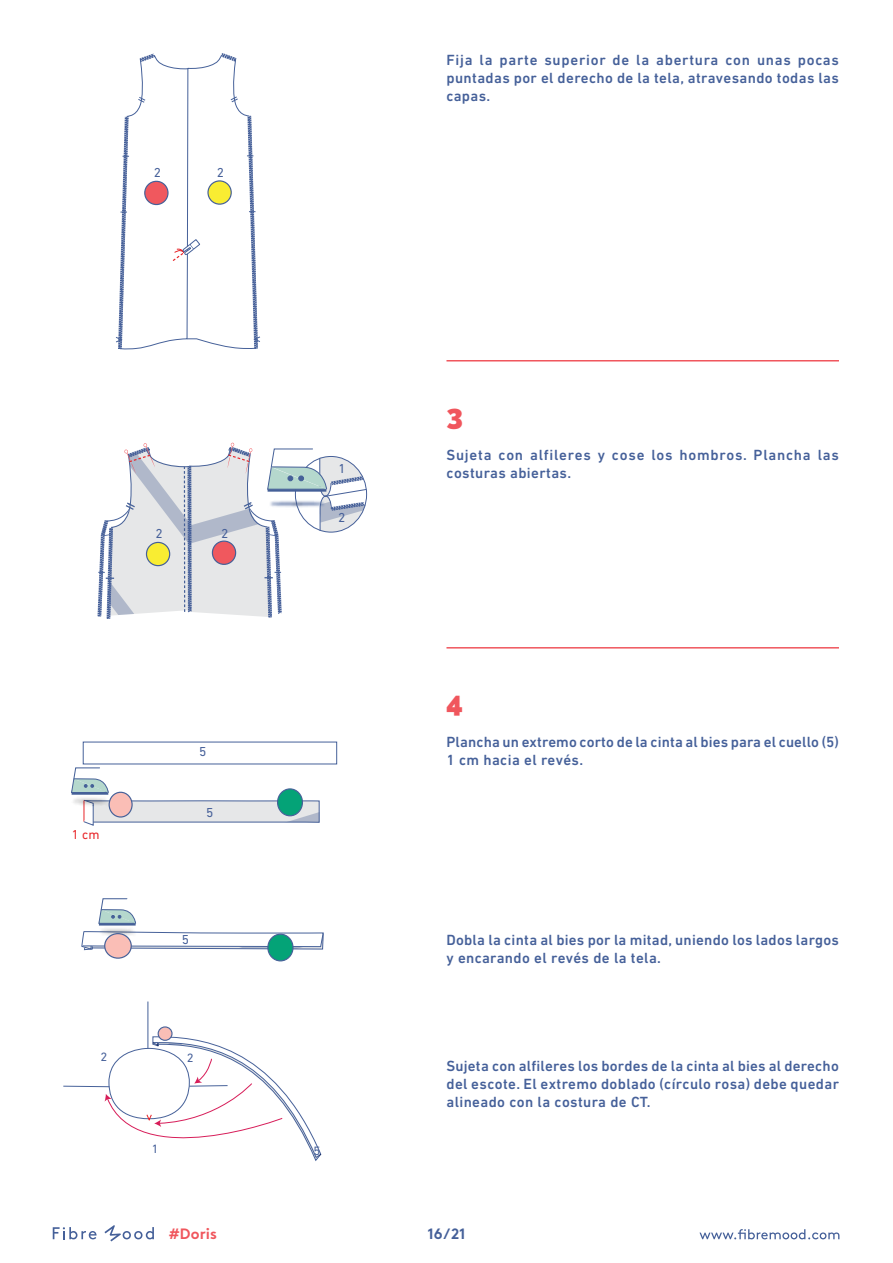
<style>
.page{position:relative;width:893px;height:1263px;background:#fff}
.page>*{position:absolute;margin:0;border:0;box-sizing:border-box;transform-origin:0 0}
.t1{font:900 28.5px "Raleway";color:#f0565d}
.t2{font:500 15px/18px "DIN Next LT Pro";letter-spacing:.025em;color:#456099;text-align:justify}
.t3{font:500 15px/18px "DIN Next LT Pro";letter-spacing:.05em;color:#456099}
.t4{font:700 15px "Brown";color:#f0565d}
.t5{font:700 15px "Brown";color:#456099}
.t6{font:13.2px "DIN Next LT Pro";color:#466099}
.t7{font:13.2px "DIN Next LT Pro";color:#e8262a}
.t8{font:12.3px "DIN Next LT Pro";color:#466099}
</style>
<div class="page">
<svg style="left:699px;top:1229px;width:140px;height:10px"></svg>
<svg style="left:53px;top:1227px;width:44px;height:12px"></svg>
<svg style="left:104px;top:1225px;width:50px;height:16px"></svg>
<hr style="left:446px;top:360px;width:393px;height:1px;background:#f0565d">
<hr style="left:446px;top:647px;width:393px;height:1px;background:#f0565d">
<svg style="left:116px;top:53px;width:144px;height:297px"></svg>
<svg style="left:97px;top:442px;width:270px;height:176px"></svg>
<img style="left:228px;top:459px;width:138px;height:89px">
<svg style="left:149px;top:800px;width:171px;height:23px"></svg>
<svg style="left:82px;top:742px;width:255px;height:49px"></svg>
<img style="left:71px;top:757px;width:78px;height:69px">
<div style="left:277px;top:788px;width:26px;height:28px;background:#04a377;border:1px solid #466199;border-radius:50%"></div>
<div style="left:109px;top:792px;width:24px;height:25px;background:#fabeb6;border:1px solid #466199;border-radius:50%"></div>
<img style="left:84px;top:898px;width:52px;height:61px">
<svg style="left:81px;top:931px;width:243px;height:19px"></svg>
<div style="left:267px;top:934px;width:27px;height:27px;background:#04a377;border:1px solid #466199;border-radius:50%"></div>
<div style="left:104px;top:933px;width:28px;height:26px;background:#fabeb6;border:1px solid #466199;border-radius:50%"></div>
<div style="left:158px;top:1026px;width:15px;height:15px;background:#fabeb6;border:1px solid #466199;border-radius:50%"></div>
<hr style="left:148px;top:1001px;width:1px;height:47px;background:#466199">
<svg style="left:63px;top:1036px;width:259px;height:125px"></svg>
<p class="t6" style="left:154px;top:165px;width:9px">2</p>
<p class="t6" style="left:217px;top:165px;width:9px">2</p>
<p class="t6" style="left:156px;top:526px;width:9px">2</p>
<p class="t6" style="left:221px;top:525px;width:9px">2</p>
<p class="t6" style="left:199px;top:744px;width:9px">5</p>
<p class="t7" style="left:72px;top:826px;width:29px">1 cm</p>
<p class="t6" style="left:206px;top:805px;width:9px">5</p>
<p class="t6" style="left:182px;top:932px;width:9px">5</p>
<p class="t8" style="left:101px;top:1050px;width:8px">2</p>
<p class="t8" style="left:187px;top:1050px;width:8px">2</p>
<p class="t8" style="left:152px;top:1141px;width:8px">1</p>
<p class="t6" style="left:338px;top:461px;width:9px">1</p>
<p class="t6" style="left:338px;top:510px;width:9px">2</p>
<p class="t8" style="left:314px;top:1144px;width:8px">5</p>
<p class="t2" style="left:446px;top:51px;width:394px">Fija la parte superior de la abertura con unas pocas puntadas por el derecho de la tela, atravesando todas las capas.</p>
<h1 class="t1" style="left:446px;top:399px;width:18px">3</h1>
<p class="t3" style="left:446px;top:446px;width:394px">Sujeta con alfileres y cose los hombros. Plancha las costuras abiertas.</p>
<h1 class="t1" style="left:446px;top:686px;width:18px">4</h1>
<p class="t2" style="left:446px;top:733px;width:394px">Plancha un extremo corto de la cinta al bies para el cuello (5)<br>1 cm hacia el revés.</p>
<p class="t2" style="left:446px;top:931px;width:394px">Dobla la cinta al bies por la mitad, uniendo los lados largos y encarando el revés de la tela.</p>
<p class="t2" style="left:446px;top:1057px;width:394px">Sujeta con alfileres los bordes de la cinta al bies al derecho del escote. El extremo doblado (círculo rosa) debe quedar alineado con la costura de CT.</p>
<p class="t4" style="left:169px;top:1222px;width:49px">#Doris</p>
<p class="t5" style="left:428px;top:1221px;width:39px">16/21</p>
</div>
